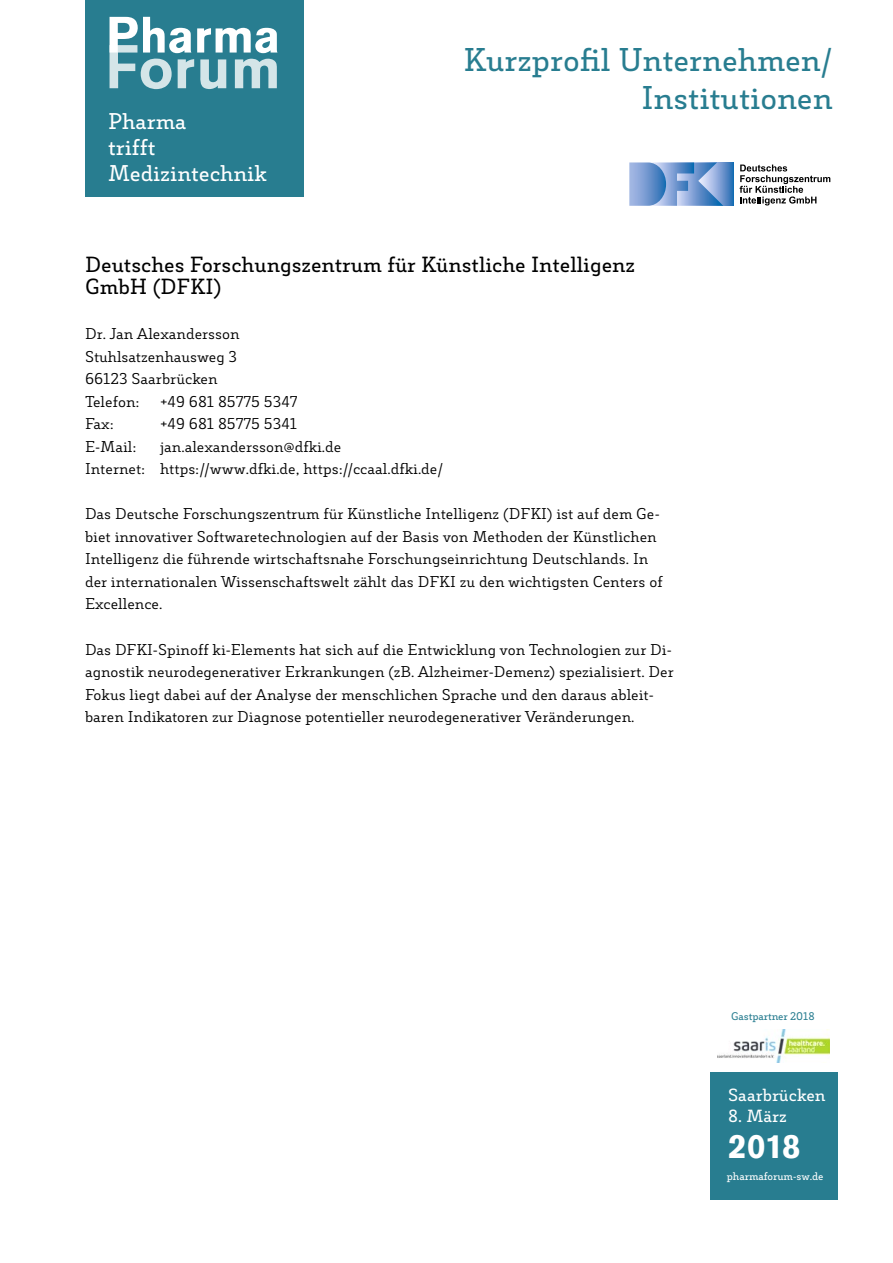
<style>
.page{position:relative;width:893px;height:1263px;background:#fff}
.page>*{position:absolute;margin:0;border:0;box-sizing:border-box;transform-origin:0 0}
.t1{font:900 33px "Akzidenz Grotesk";color:#fff}
.t2{font:600 31.5px/37.8px "Decour";color:#287d90;text-align:right}
.t3{font:600 21.75px/26.1px "Decour";color:#fff}
.t4{font:600 21px/22.5px "Decour";color:#000}
.t5{font:600 16.95px "Decour";color:#fff}
.t6{font:15px/22.5px "Decour";color:#000}
.t7{font:600 10.65px "Decour";letter-spacing:-.01em;color:#fff}
.t8{font:600 10.65px "Decour";letter-spacing:-.01em;color:#287d90}
</style>
<div class="page">
<div style="left:710px;top:1072px;width:128px;height:127px;background:#287d90"></div>
<img style="left:718px;top:1030px;width:112px;height:32px">
<div style="left:85px;top:0;width:218px;height:198px;background:#287d90"></div>
<svg style="left:110px;top:17px;width:168px;height:72px"></svg>
<svg style="left:723px;top:162px;width:11px;height:44px"></svg>
<svg style="left:629px;top:162px;width:94px;height:44px;background:#7ca0d4"></svg>
<svg style="left:740px;top:165px;width:90px;height:40px"></svg>
<h3 class="t3" style="left:108px;top:108px;width:160px">Pharma<br>trifft<br>Medizintechnik</h3>
<h2 class="t2" style="left:464px;top:41px;width:371px">Kurzprofil Unternehmen/<br>Institutionen</h2>
<h3 class="t4" style="left:85px;top:253px;width:552px">Deutsches Forschungszentrum für Künstliche Intelligenz<br>GmbH (DFKI)</h3>
<p class="t6" style="left:85px;top:323px;width:156px">Dr. Jan Alexandersson<br>Stuhlsatzenhausweg 3<br>66123 Saarbrücken<br>Telefon:</p>
<p class="t6" style="left:160px;top:390px;width:139px">+49 681 85775 5347</p>
<p class="t6" style="left:85px;top:413px;width:30px">Fax:</p>
<p class="t6" style="left:160px;top:413px;width:138px">+49 681 85775 5341</p>
<p class="t6" style="left:85px;top:435px;width:53px">E-Mail:</p>
<p class="t6" style="left:85px;top:435px;width:360px;text-indent:75px">jan.alexandersson@dfki.de<br>Internet: https://www.dfki.de, https://ccaal.dfki.de/</p>
<p class="t6" style="left:85px;top:503px;width:579px">Das Deutsche Forschungszentrum für Künstliche Intelligenz (DFKI) ist auf dem Ge&shy;biet innovativer Softwaretechnologien auf der Basis von Methoden der Künstlichen Intelligenz die führende wirtschaftsnahe Forschungseinrichtung Deutschlands. In der internationalen Wissenschaftswelt zählt das DFKI zu den wichtigsten Centers of Excellence.</p>
<p class="t6" style="left:85px;top:638px;width:590px">Das DFKI-Spinoff ki-Elements hat sich auf die Entwicklung von Technologien zur Di&shy;agnostik neurodegenerativer Erkrankungen (zB. Alzheimer-Demenz) spezialisiert. Der Fokus liegt dabei auf der Analyse der menschlichen Sprache und den daraus ableit&shy;baren Indikatoren zur Diagnose potentieller neurodegenerativer Veränderungen.</p>
<p class="t8" style="left:731px;top:1010px;width:85px">Gastpartner 2018</p>
<p class="t5" style="left:728px;top:1084px;width:99px">Saarbrücken</p>
<p class="t5" style="left:728px;top:1105px;width:60px">8. März</p>
<h1 class="t1" style="left:728px;top:1126px;width:74px">2018</h1>
<p class="t7" style="left:727px;top:1170px;width:98px">pharmaforum-sw.de</p>
</div>
